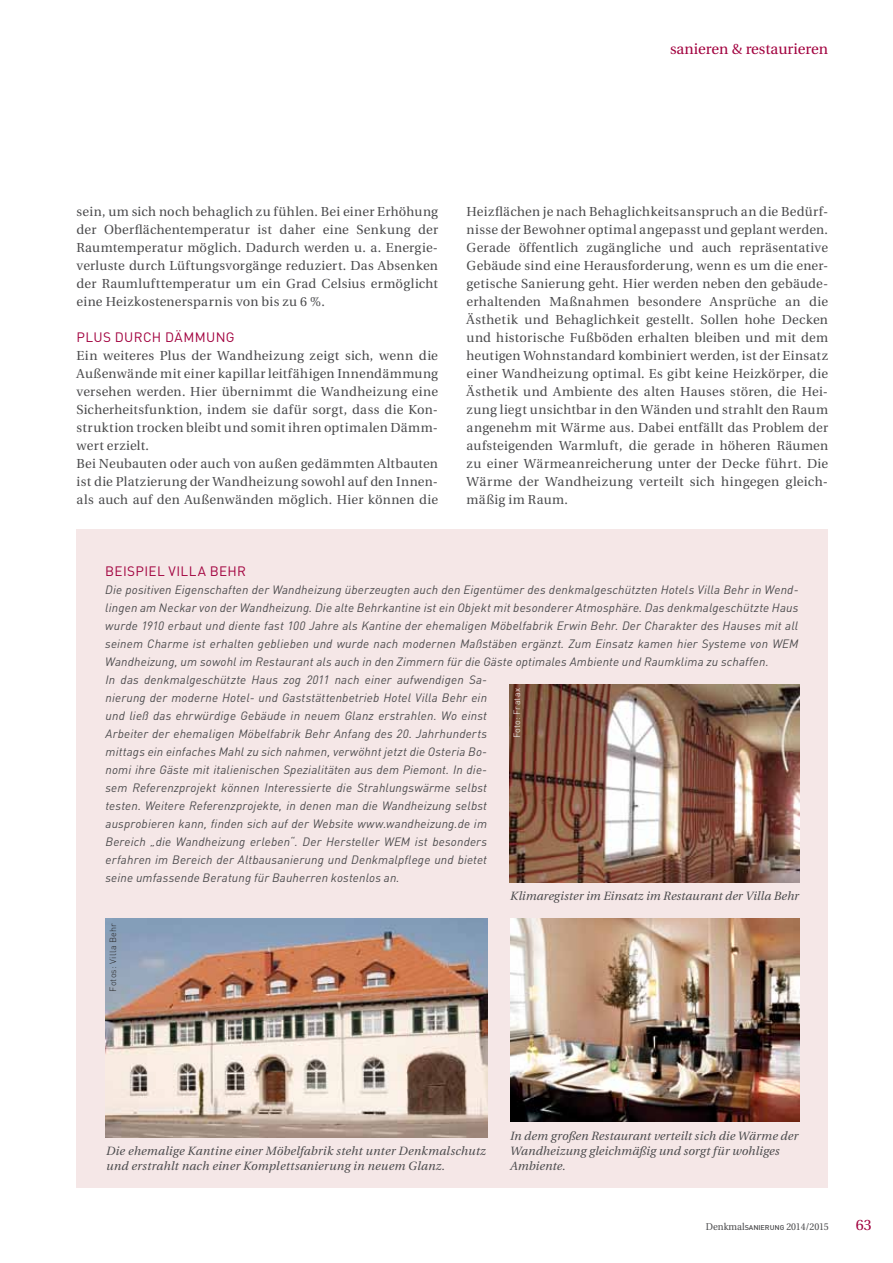
<style>
.page{position:relative;width:893px;height:1263px;background:#fff}
.page>*{position:absolute;margin:0;border:0;box-sizing:border-box;transform-origin:0 0}
.t1{font:15px "Utopia";color:#a2023f}
.t2{font:13.5px "DIN";letter-spacing:.035em;color:#a2023f}
.t3{font:13.05px/18px "Utopia";letter-spacing:.015em;color:#4b4b4d}
.t4{font:italic 12px/18px "DIN";letter-spacing:.015em;color:#4b4b4d;text-align:justify}
.t5{font:italic 12px/15px "Utopia";letter-spacing:.015em;color:#4b4b4d}
.t6{font:9.75px "Utopia";letter-spacing:-.015em;color:#4b4b4d;scale:.95 1}
.t7{font:300 9px "DIN";letter-spacing:.025em;color:#282829}
.t8{font:300 9px "DIN";letter-spacing:.025em;color:#fff}
.s1{font-family:"DIN";font-weight:500;font-size:6.9px}
</style>
<div class="page">
<div style="left:77px;top:529px;width:751px;height:659px;background:#f5e7e7"></div>
<img style="left:510px;top:685px;width:289px;height:197px">
<img style="left:106px;top:918px;width:381px;height:219px">
<img style="left:510px;top:918px;width:289px;height:203px">
<p class="t1" style="left:670px;top:40px;width:160px">sanieren &amp; restaurieren</p>
<p class="t3" style="left:77px;top:203px;width:363px;text-align:justify">sein, um sich noch behaglich zu fühlen. Bei einer Erhöhung der Oberflächentemperatur ist daher eine Senkung der Raumtemperatur möglich. Dadurch werden u. a. Energie&shy;verluste durch Lüftungsvorgänge reduziert. Das Absenken der Raumlufttemperatur um ein Grad Celsius ermöglicht eine Heizkostenersparnis von bis zu 6 %.</p>
<p class="t2" style="left:77px;top:329px;width:58px">PLUS DURCH</p>
<p class="t2" style="left:165px;top:329px;width:69px">DÄMMUNG</p>
<p class="t3" style="left:77px;top:347px;width:363px">Ein weiteres Plus der Wandheizung zeigt sich, wenn die Außenwände mit einer kapillar leitfähigen Innendämmung versehen werden. Hier übernimmt die Wandheizung eine Sicherheitsfunktion, indem sie dafür sorgt, dass die Kon&shy;struktion trocken bleibt und somit ihren optimalen Dämm&shy;wert erzielt.<br>Bei Neubauten oder auch von außen gedämmten Altbauten ist die Platzierung der Wandheizung sowohl auf den Innen&shy;als auch auf den Außenwänden möglich. Hier können die</p>
<p class="t3" style="left:467px;top:203px;width:363px">Heizflächen je nach Behaglichkeitsanspruch an die Bedürf&shy;nisse der Bewohner optimal angepasst und geplant werden.<br>Gerade öffentlich zugängliche und auch repräsentative Gebäude sind eine Herausforderung, wenn es um die ener&shy;getische Sanierung geht. Hier werden neben den gebäude&shy;erhaltenden Maßnahmen besondere Ansprüche an die Ästhetik und Behaglichkeit gestellt. Sollen hohe Decken und historische Fußböden erhalten bleiben und mit dem heutigen Wohnstandard kombiniert werden, ist der Einsatz einer Wandheizung optimal. Es gibt keine Heizkörper, die Ästhetik und Ambiente des alten Hauses stören, die Hei&shy;zung liegt unsichtbar in den Wänden und strahlt den Raum angenehm mit Wärme aus. Dabei entfällt das Problem der aufsteigenden Warmluft, die gerade in höheren Räumen zu einer Wärmeanreicherung unter der Decke führt. Die Wärme der Wandheizung verteilt sich hingegen gleich&shy;mäßig im Raum.</p>
<p class="t2" style="left:105px;top:563px;width:132px">BEISPIEL VILLA BEHR</p>
<p class="t4" style="left:105px;top:580px;width:695px">Die positiven Eigenschaften der Wandheizung überzeugten auch den Eigentümer des denkmalgeschützten Hotels Villa Behr in Wend&shy;lingen am Neckar von der Wandheizung. Die alte Behrkantine ist ein Objekt mit besonderer Atmosphäre. Das denkmalgeschützte Haus wurde 1910 erbaut und diente fast 100 Jahre als Kantine der ehemaligen Möbelfabrik Erwin Behr. Der Charakter des Hauses mit all seinem Charme ist erhalten geblieben und wurde nach modernen Maßstäben ergänzt. Zum Einsatz kamen hier Systeme von WEM Wandheizung, um sowohl im Restaurant als auch in den Zimmern für die Gäste optimales Ambiente und Raumklima zu schaffen.</p>
<p class="t4" style="left:106px;top:670px;width:383px">In das denkmalgeschützte Haus zog 2011 nach einer aufwendigen Sa&shy;nierung der moderne Hotel- und Gaststättenbetrieb Hotel Villa Behr ein und ließ das ehrwürdige Gebäude in neuem Glanz erstrahlen. Wo einst Arbeiter der ehemaligen Möbelfabrik Behr Anfang des 20. Jahrhunderts mittags ein einfaches Mahl zu sich nahmen, verwöhnt jetzt die Osteria Bo&shy;nomi ihre Gäste mit italienischen Spezialitäten aus dem Piemont. In die&shy;sem Referenzprojekt können Interessierte die Strahlungswärme selbst testen. Weitere Referenzprojekte, in denen man die Wandheizung selbst ausprobieren kann, finden sich auf der Website www.wandheizung.de im Bereich „die Wandheizung erleben“. Der Hersteller WEM ist besonders erfahren im Bereich der Altbausanierung und Denkmalpflege und bietet seine umfassende Beratung für Bauherren kostenlos an.</p>
<p class="t7" style="left:107px;top:992px;width:70px;rotate:-90deg">Fotos: Villa Behr</p>
<p class="t8" style="left:511px;top:738px;width:51px;rotate:-90deg">Foto: Fratax</p>
<p class="t5" style="left:510px;top:888px;width:290px">Klimaregister im Einsatz im Restaurant der Villa Behr</p>
<p class="t5" style="left:106px;top:1143px;width:381px">Die ehemalige Kantine einer Möbelfabrik steht unter Denkmalschutz und erstrahlt nach einer Komplettsanierung in neuem Glanz.</p>
<p class="t5" style="left:510px;top:1129px;width:289px">In dem großen Restaurant verteilt sich die Wärme der<br>Wandheizung gleichmäßig und sorgt für wohliges<br>Ambiente.</p>
<p class="t6" style="left:706px;top:1222px;width:131px">Denkmal<span class="s1">SANIERUNG</span> 2014/2015</p>
<p class="t1" style="left:856px;top:1217px;width:18px">63</p>
</div>
